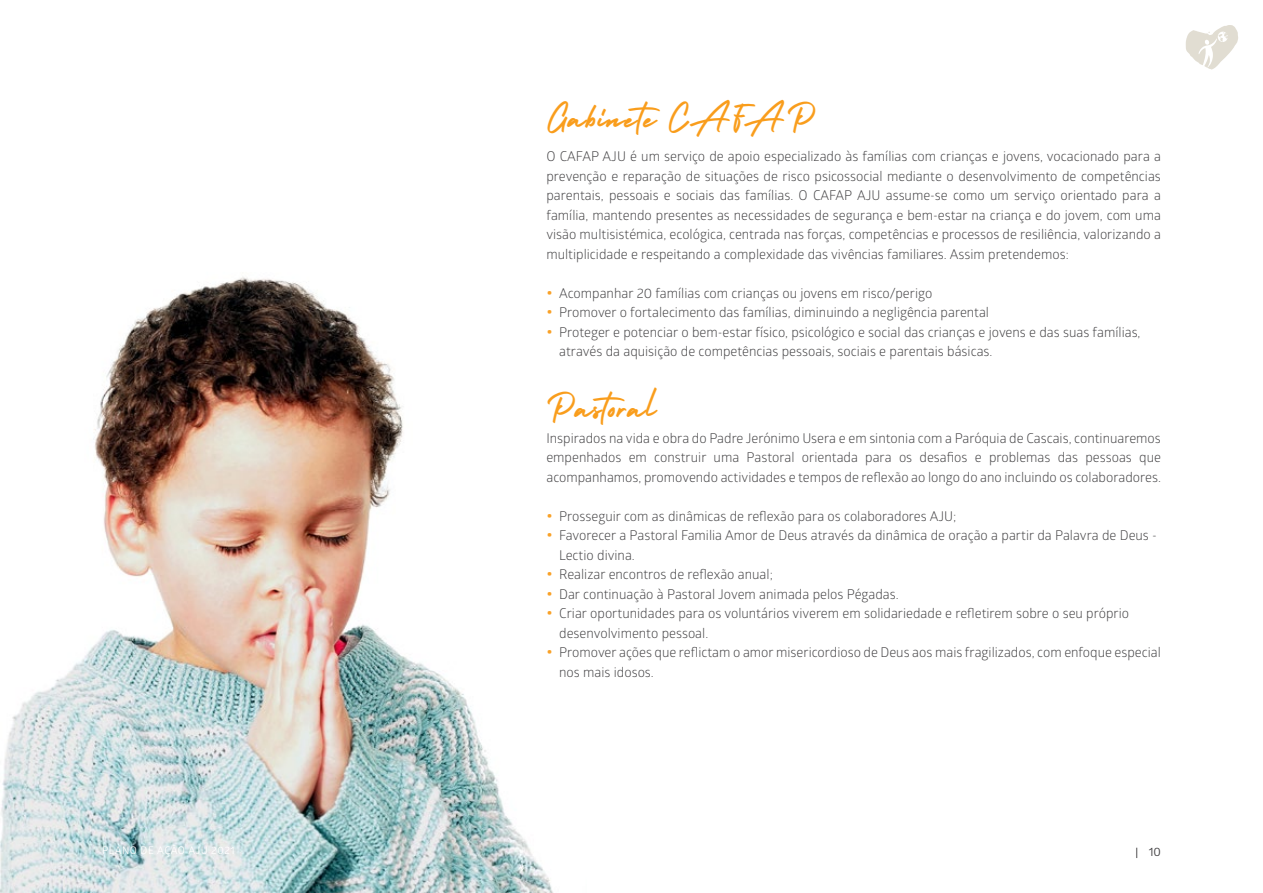
<style>
.page{position:relative;width:1263px;height:893px;background:#fff}
.page>*{position:absolute;margin:0;border:0;box-sizing:border-box;transform-origin:0 0}
.t1{font:24px "Holiday";letter-spacing:.05em;color:#f99d1c}
.t2{font:13.5px/19.5px "Glober";color:#414042}
.t3{font:12px "Glober";color:#414042}
.t4{font:10.5px "Glober";letter-spacing:.05em;color:#fff}
.s1{font-family:"BMW Type Next Latin TT";font-weight:300;color:#f9a127}
.s2{font-size:10.5px;color:#292829}
</style>
<div class="page">
<svg style="left:1185px;top:25px;width:53px;height:45px"></svg>
<img style="left:0;top:276px;width:553px;height:617px">
<p class="t4" style="left:102px;top:843px;width:134px">PLANO DE AÇÃO AJU 2021</p>
<h1 class="t1" style="left:546px;top:102px;width:272px">Gabinete CAFAP</h1>
<p class="t2" style="left:546px;top:146px;width:616px;text-align:justify">O CAFAP AJU é um serviço de apoio especializado às famílias com crianças e jovens, vocacionado para a prevenção e reparação de situações de risco psicossocial mediante o desenvolvimento de competências parentais, pessoais e sociais das famílias. O CAFAP AJU assume-se como um serviço orientado para a família, mantendo presentes as necessidades de segurança e bem-estar na criança e do jovem, com uma visão multisistémica, ecológica, centrada nas forças, competências e processos de resiliência, valorizando a multiplicidade e respeitando a complexidade das vivências familiares. Assim pretendemos:</p>
<p class="t2" style="left:546px;top:283px;width:387px"><span class="s1">•</span> Acompanhar 20 famílias com crianças ou jovens em risco/perigo</p>
<p class="t2" style="left:546px;top:302px;width:444px"><span class="s1">•</span> Promover o fortalecimento das famílias, diminuindo a negligência parental</p>
<p class="t2" style="left:559px;top:322px;width:583px;text-indent:-13px"><span class="s1">•</span> Proteger e potenciar o bem-estar físico, psicológico e social das crianças e jovens e das suas famílias, através da aquisição de competências pessoais, sociais e parentais básicas.</p>
<h1 class="t1" style="left:546px;top:392px;width:112px">Pastoral</h1>
<p class="t2" style="left:546px;top:428px;width:616px;text-align:justify">Inspirados na vida e obra do Padre Jerónimo Usera e em sintonia com a Paróquia de Cascais, continuaremos empenhados em construir uma Pastoral orientada para os desafios e problemas das pessoas que acompanhamos, promovendo actividades e tempos de reflexão ao longo do ano incluindo os colaboradores.</p>
<p class="t2" style="left:546px;top:506px;width:411px"><span class="s1">•</span> Prosseguir com as dinâmicas de reflexão para os colaboradores AJU;</p>
<p class="t2" style="left:559px;top:525px;width:599px;text-indent:-13px"><span class="s1">•</span> Favorecer a Pastoral Familia Amor de Deus através da dinâmica de oração a partir da Palavra de Deus -<br>Lectio divina.</p>
<p class="t2" style="left:546px;top:564px;width:228px"><span class="s1">•</span> Realizar encontros de reflexão anual;</p>
<p class="t2" style="left:546px;top:584px;width:354px"><span class="s1">•</span> Dar continuação à Pastoral Jovem animada pelos Pégadas.</p>
<p class="t2" style="left:559px;top:603px;width:571px;text-indent:-13px"><span class="s1">•</span> Criar oportunidades para os voluntários viverem em solidariedade e refletirem sobre o seu próprio desenvolvimento pessoal.</p>
<p class="t2" style="left:559px;top:642px;width:603px;text-indent:-13px"><span class="s1">•</span> Promover ações que reflictam o amor misericordioso de Deus aos mais fragilizados, com enfoque especial nos mais idosos.</p>
<p class="t3" style="left:1135px;top:843px;width:27px"><span class="s2">|</span> 10</p>
</div>
